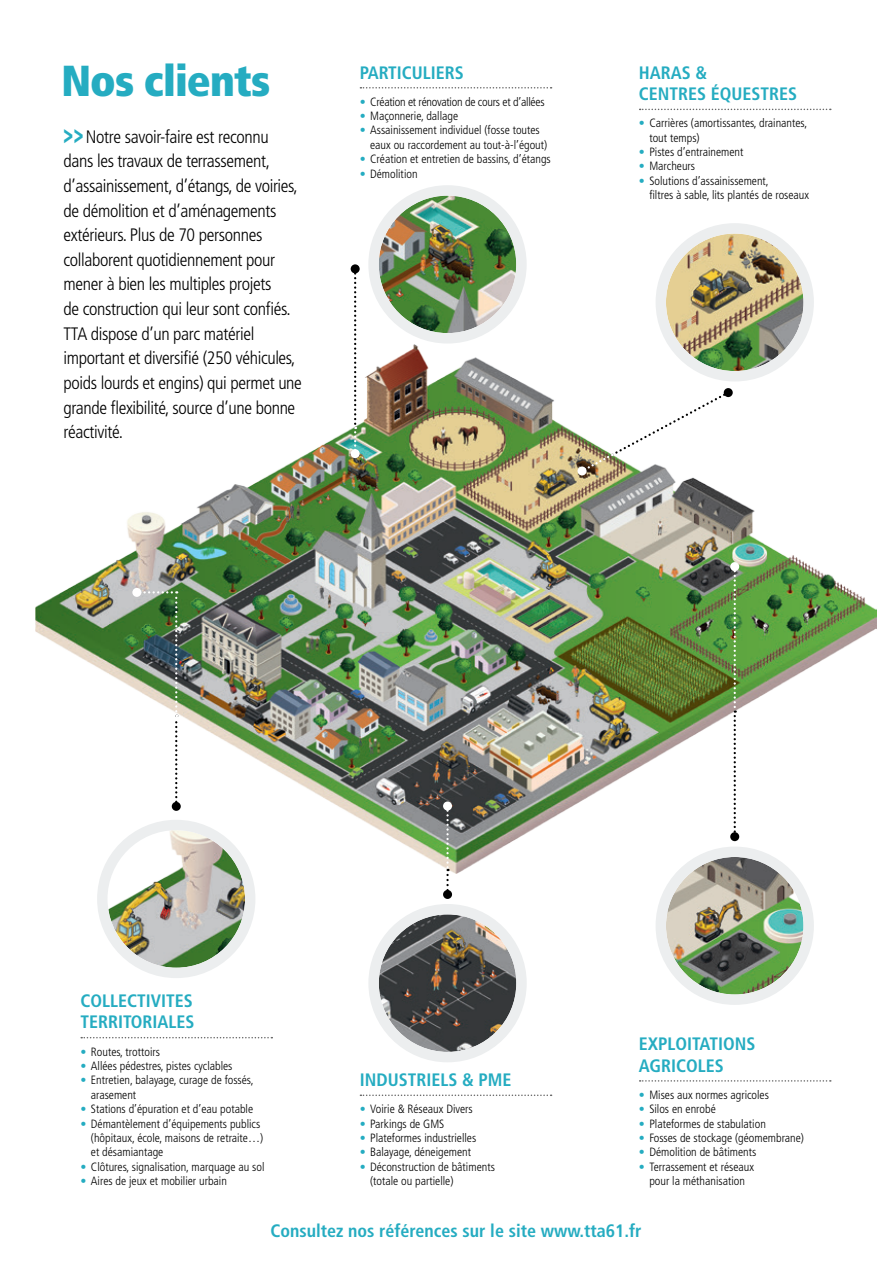
<style>
.page{position:relative;width:893px;height:1263px;background:#fff}
.page>*{position:absolute;margin:0;border:0;box-sizing:border-box;transform-origin:0 0}
.t1{font:900 condensed 43.35px "Frutiger LT Std";letter-spacing:-.02em;color:#25acc1}
.t2{font:300 condensed 18px/24.6px "Frutiger LT Std";letter-spacing:-.02em;color:#000}
.t3{font:700 condensed 18px/21.6px "Frutiger LT Std";color:#25acc1}
.t4{font:300 condensed 12px/14.4px "Frutiger LT Std";color:#000}
.t5{font:300 condensed 12px "Frutiger LT Std";letter-spacing:-.02em;color:#000}
.s1{color:#25acc1}
.s2{font-weight:900;font-size:27px;color:#25acc1}
</style>
<div class="page">
<img style="left:35px;top:344px;width:842px;height:530px">
<div style="left:351px;top:264px;width:9px;height:9px;background:#000;border-radius:50%"></div>
<div style="left:443px;top:801px;width:9px;height:9px;background:#fff;border-radius:50%"></div>
<div style="left:724px;top:388px;width:9px;height:9px;background:#000;border-radius:50%"></div>
<div style="left:172px;top:802px;width:9px;height:9px;background:#000;border-radius:50%"></div>
<img style="left:108px;top:830px;width:137px;height:138px;border-radius:69px">
<div style="left:97px;top:820px;width:158px;height:158px;border:10px solid #eceeef;border-radius:50%"></div>
<svg style="left:360px;top:87px;width:192px;height:2px"></svg>
<svg style="left:81px;top:1037px;width:191px;height:1px"></svg>
<svg style="left:640px;top:1080px;width:191px;height:2px"></svg>
<svg style="left:640px;top:109px;width:191px;height:1px"></svg>
<svg style="left:360px;top:1094px;width:192px;height:2px"></svg>
<img style="left:379px;top:196px;width:137px;height:137px;border-radius:69px">
<div style="left:368px;top:185px;width:159px;height:158px;border:10px solid #eceeef;border-radius:50%"></div>
<img style="left:379px;top:914px;width:137px;height:138px;border-radius:69px">
<div style="left:368px;top:904px;width:159px;height:158px;border:10px solid #eceeef;border-radius:50%"></div>
<img style="left:666px;top:234px;width:137px;height:137px;border-radius:69px">
<div style="left:656px;top:223px;width:158px;height:158px;border:10px solid #eceeef;border-radius:50%"></div>
<img style="left:666px;top:857px;width:137px;height:137px;border-radius:69px">
<div style="left:656px;top:846px;width:158px;height:159px;border:10px solid #eceeef;border-radius:50%"></div>
<div style="left:730px;top:562px;width:9px;height:9px;background:#fff;border-radius:50%"></div>
<svg style="left:734px;top:571px;width:2px;height:261px"></svg>
<div style="left:730px;top:832px;width:9px;height:9px;background:#000;border-radius:50%"></div>
<svg style="left:446px;top:810px;width:3px;height:80px"></svg>
<div style="left:443px;top:890px;width:9px;height:9px;background:#000;border-radius:50%"></div>
<svg style="left:137px;top:591px;width:40px;height:216px"></svg>
<div style="left:132px;top:588px;width:9px;height:9px;background:#fff;border-radius:50%"></div>
<svg style="left:354px;top:273px;width:2px;height:176px"></svg>
<div style="left:351px;top:449px;width:9px;height:9px;background:#fff;border-radius:50%"></div>
<svg style="left:581px;top:391px;width:148px;height:82px"></svg>
<div style="left:577px;top:466px;width:9px;height:9px;background:#fff;border-radius:50%"></div>
<h1 class="t1" style="left:61px;top:55px;width:210px">Nos clients</h1>
<h2 class="t3" style="left:360px;top:62px;width:86px">PARTICULIERS</h2>
<p class="t5" style="left:360px;top:95px;width:186px"><span class="s1">•</span> Création et rénovation de cours et d’allées</p>
<p class="t4" style="left:360px;top:109px;width:100px"><span class="s1">•</span> Maçonnerie, dallage</p>
<p class="t4" style="left:370px;top:123px;width:179px;text-indent:-10px"><span class="s1">•</span> Assainissement individuel (fosse toutes eaux ou raccordement au tout-à-l’égout)</p>
<p class="t4" style="left:360px;top:152px;width:193px"><span class="s1">•</span> Création et entretien de bassins, d’étangs</p>
<p class="t4" style="left:360px;top:166px;width:59px"><span class="s1">•</span> Démolition</p>
<p class="t2" style="left:64px;top:125px;width:240px"><span class="s2">&gt;&gt;</span> Notre savoir-faire est reconnu dans les travaux de terrassement, d’assainissement, d’étangs, de voiries, de démolition et d’aménagements extérieurs. Plus de 70 personnes collaborent quotidiennement pour mener à bien les multiples projets<br>de construction qui leur sont confiés.<br>TTA dispose d’un parc matériel important et diversifié (250 véhicules, poids lourds et engins) qui permet une grande flexibilité, source d’une bonne réactivité.</p>
<h2 class="t3" style="left:639px;top:62px;width:11px">HARAS</h2>
<h2 class="t3" style="left:696px;top:62px;width:13px">&amp;</h2>
<h2 class="t3" style="left:639px;top:83px;width:41px">CENTRES</h2>
<h2 class="t3" style="left:711px;top:83px;width:31px">ÉQUESTRES</h2>
<p class="t4" style="left:649px;top:116px;width:159px;text-indent:-10px"><span class="s1">•</span> Carrières (amortissantes, drainantes, tout temps)</p>
<p class="t4" style="left:639px;top:145px;width:106px"><span class="s1">•</span> Pistes d’entrainement</p>
<p class="t4" style="left:639px;top:159px;width:58px"><span class="s1">•</span> Marcheurs</p>
<p class="t4" style="left:649px;top:174px;width:161px;text-indent:-10px"><span class="s1">•</span> Solutions d’assainissement,<br>filtres à sable, lits plantés de roseaux</p>
<h2 class="t3" style="left:80px;top:990px;width:96px">COLLECTIVITES<br>TERR</h2>
<h2 class="t3" style="left:118px;top:1011px;width:68px">ITORIALES</h2>
<p class="t4" style="left:80px;top:1044px;width:81px"><span class="s1">•</span> Routes, trottoirs</p>
<p class="t4" style="left:80px;top:1059px;width:154px"><span class="s1">•</span> Allées pédestres, pistes cyclables</p>
<p class="t4" style="left:91px;top:1073px;width:164px;text-indent:-10px"><span class="s1">•</span> E ntretien, balayage, curage de fossés, arasement</p>
<p class="t4" style="left:80px;top:1102px;width:174px"><span class="s1">•</span> Stations d’épuration et d’eau potable</p>
<p class="t4" style="left:91px;top:1116px;width:174px;text-indent:-10px"><span class="s1">•</span> Démantèlement d’équipements publics (hôpitaux, école, maisons de retraite…) et désamiantage</p>
<p class="t4" style="left:80px;top:1159px;width:186px"><span class="s1">•</span> Clôtures, signalisation, marquage au sol</p>
<p class="t4" style="left:80px;top:1174px;width:148px"><span class="s1">•</span> Aires de jeux et mobilier urbain</p>
<h2 class="t3" style="left:639px;top:1033px;width:116px">EXPLOITATIONS<br>AGRICOLES</h2>
<p class="t4" style="left:639px;top:1087px;width:132px"><span class="s1">•</span> M ises aux normes agricoles</p>
<p class="t4" style="left:639px;top:1102px;width:78px"><span class="s1">•</span> Silos en enrobé</p>
<p class="t4" style="left:639px;top:1116px;width:128px"><span class="s1">•</span> Plateformes de stabulation</p>
<p class="t4" style="left:639px;top:1131px;width:166px"><span class="s1">•</span> Fosses de stockage (géomembrane)</p>
<p class="t4" style="left:639px;top:1145px;width:119px"><span class="s1">•</span> Démolition de bâtiments</p>
<p class="t4" style="left:639px;top:1159px;width:117px;text-align:center"><span class="s1">•</span> Terrassement et réseaux pour la méthanisation</p>
<h2 class="t3" style="left:360px;top:1069px;width:28px">INDUSTR</h2>
<h2 class="t3" style="left:426px;top:1069px;width:84px">IELS &amp; PME</h2>
<p class="t4" style="left:360px;top:1102px;width:115px"><span class="s1">•</span> Voirie &amp; Réseaux Divers</p>
<p class="t4" style="left:360px;top:1116px;width:86px"><span class="s1">•</span> Parkings de GMS</p>
<p class="t4" style="left:360px;top:1131px;width:118px"><span class="s1">•</span> Plateformes industrielles</p>
<p class="t4" style="left:360px;top:1145px;width:113px"><span class="s1">•</span> Balayage, déneigement</p>
<p class="t4" style="left:370px;top:1159px;width:126px;text-indent:-10px"><span class="s1">•</span> Déconstruction de bâtiments (totale ou partielle)</p>
<h2 class="t3" style="left:271px;top:1220px;width:372px">Consultez nos références sur le site www.tta61.fr</h2>
</div>
